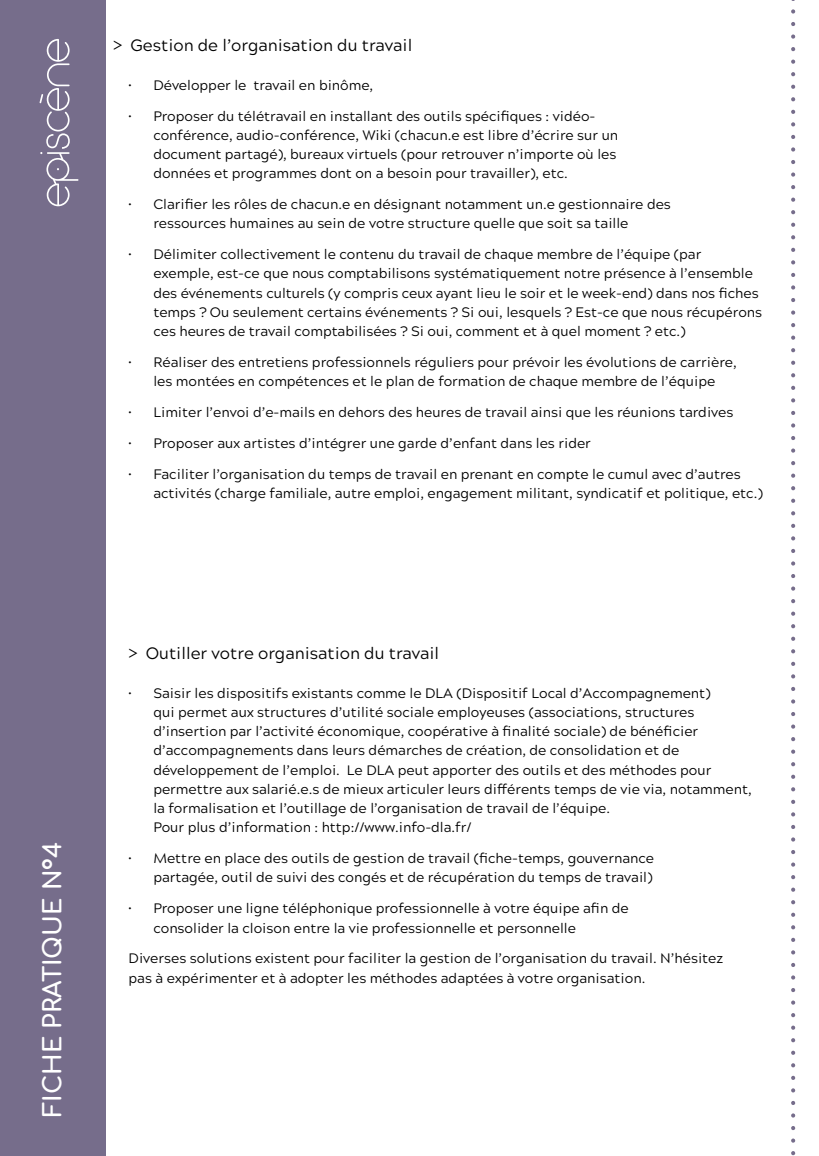
<style>
.page{position:relative;width:819px;height:1156px;background:#fff}
.page>*{position:absolute;margin:0;border:0;box-sizing:border-box;transform-origin:0 0}
.t1{font:700 24.68px "Comfortaa";color:#fff}
.t2{font:16.45px "Acherus Grotesque";color:#000}
.t3{font:13.65px/19.2px "Acherus Grotesque";color:#000}
</style>
<div class="page">
<svg style="left:791px;top:0;width:4px;height:1156px"></svg>
<div style="left:0;top:0;width:106px;height:1156px;background:#766d8b"></div>
<svg style="left:39px;top:39px;width:39px;height:167px"></svg>
<p class="t2" style="left:113px;top:31px;width:301px">&gt; Gestion de l’organisation du travail</p>
<p class="t3" style="left:129px;top:75px;width:246px">• Développer le travail en binôme,</p>
<p class="t3" style="left:153px;top:105px;width:466px;text-indent:-25px">• Proposer du télétravail en installant des outils spécifiques : vidéo&shy;conférence, audio-conférence, Wiki (chacun.e est libre d’écrire sur un document partagé), bureaux virtuels (pour retrouver n’importe où les données et programmes dont on a besoin pour travailler), etc.</p>
<p class="t3" style="left:153px;top:194px;width:519px;text-indent:-25px">• Clarifier les rôles de chacun.e en désignant notamment un.e gestionnaire des ressources humaines au sein de votre structure quelle que soit sa taille</p>
<p class="t3" style="left:153px;top:244px;width:610px;text-indent:-25px">• Délimiter collectivement le contenu du travail de chaque membre de l’équipe (par exemple, est-ce que nous comptabilisons systématiquement notre présence à l’ensemble des événements culturels (y compris ceux ayant lieu le soir et le week-end) dans nos fiches temps ? Ou seulement certains événements ? Si oui, lesquels ? Est-ce que nous récupérons ces heures de travail comptabilisées ? Si oui, comment et à quel moment ? etc.)</p>
<p class="t3" style="left:129px;top:352px;width:609px;text-align:center">• Réaliser des entretiens professionnels réguliers pour prévoir les évolutions de carrière, les montées en compétences et le plan de formation de chaque membre de l’équipe</p>
<p class="t3" style="left:129px;top:402px;width:606px">• Limiter l’envoi d’e-mails en dehors des heures de travail ainsi que les réunions tardives</p>
<p class="t3" style="left:129px;top:433px;width:464px">• Proposer aux artistes d’intégrer une garde d’enfant dans les rider</p>
<p class="t3" style="left:153px;top:464px;width:611px;text-indent:-25px">• Faciliter l’organisation du temps de travail en prenant en compte le cumul avec d’autres activités (charge familiale, autre emploi, engagement militant, syndicatif et politique, etc.)</p>
<h1 class="t1" style="left:30px;top:1117px;width:276px;rotate:-90deg">FICHE PRATIQUE N°4</h1>
<p class="t2" style="left:128px;top:639px;width:312px">&gt; Outiller votre organisation du travail</p>
<p class="t3" style="left:153px;top:683px;width:600px;text-indent:-25px">• Saisir les dispositifs existants comme le DLA (Dispositif Local d’Accompagnement)<br>qui permet aux structures d’utilité sociale employeuses (associations, structures d’insertion par l’activité économique, coopérative à finalité sociale) de bénéficier d’accompagnements dans leurs démarches de création, de consolidation et de développement de l’emploi. Le DLA peut apporter des outils et des méthodes pour permettre aux salarié.e.s de mieux articuler leurs différents temps de vie via, notamment, la formalisation et l’outillage de l’organisation de travail de l’équipe.<br>Pour plus d’information : http://www.info-dla.fr/</p>
<p class="t3" style="left:129px;top:848px;width:527px;text-align:right">• Mettre en place des outils de gestion de travail (fiche-temps, gouvernance partagée, outil de suivi des congés et de récupération du temps de travail)</p>
<p class="t3" style="left:153px;top:898px;width:477px;text-indent:-25px">• Proposer une ligne téléphonique professionnelle à votre équipe afin de consolider la cloison entre la vie professionnelle et personnelle</p>
<p class="t3" style="left:129px;top:948px;width:596px">Diverses solutions existent pour faciliter la gestion de l’organisation du travail. N’hésitez pas à expérimenter et à adopter les méthodes adaptées à votre organisation.</p>
</div>
